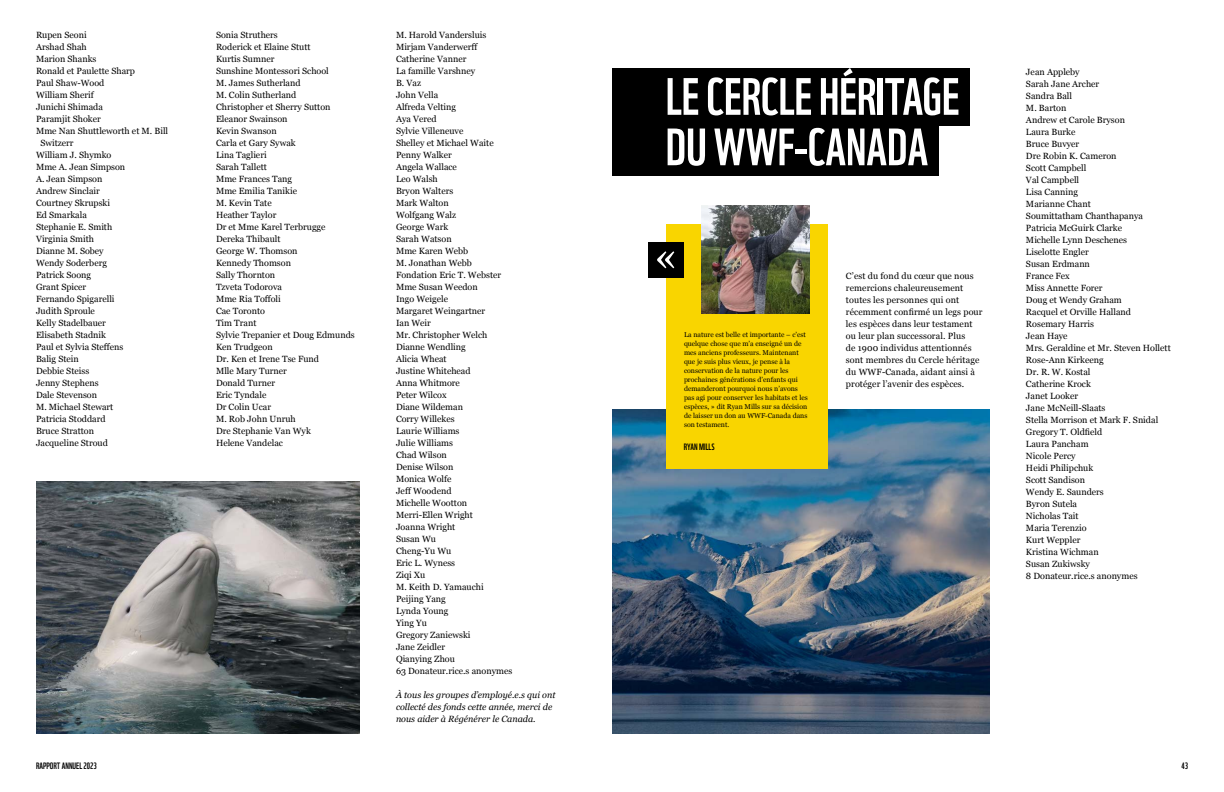
<style>
.page{position:relative;width:1224px;height:792px;background:#fff}
.page>*{position:absolute;margin:0;border:0;box-sizing:border-box;transform-origin:0 0}
.t1{font:51px/50.4px "WWF";color:#fff}
.t2{font:9px/12px "Georgia";color:#000}
.t3{font:italic 9px/12px "Georgia";color:#000}
.t4{font:9px "WWF";color:#000}
.t5{font:7px/9px "Georgia";color:#000}
</style>
<div class="page">
<img style="left:612px;top:410px;width:378px;height:324px">
<img style="left:36px;top:482px;width:324px;height:252px">
<div style="left:666px;top:224px;width:162px;height:244px;background:#f9d500"></div>
<div style="left:612px;top:68px;width:358px;height:58px;background:#000"></div>
<div style="left:612px;top:118px;width:326px;height:58px;background:#000"></div>
<img style="left:702px;top:205px;width:108px;height:109px">
<div style="left:648px;top:242px;width:36px;height:36px;background:#000"></div>
<svg style="left:657px;top:251px;width:17px;height:17px"></svg>
<p class="t2" style="left:36px;top:29px;width:52px">Rupen Seoni</p>
<p class="t2" style="left:36px;top:41px;width:52px">Arshad Shah</p>
<p class="t2" style="left:36px;top:53px;width:62px">Marion Shanks</p>
<p class="t2" style="left:36px;top:65px;width:101px">Ronald et Paulette Sharp</p>
<p class="t2" style="left:36px;top:76px;width:70px">Paul Shaw-Wood</p>
<p class="t2" style="left:36px;top:88px;width:59px">William Sherif</p>
<p class="t2" style="left:36px;top:100px;width:69px">Junichi Shimada</p>
<p class="t2" style="left:36px;top:112px;width:66px">Paramjit Shoker</p>
<p class="t2" style="left:36px;top:124px;width:134px">Mme Nan Shuttleworth et M. Bill</p>
<p class="t2" style="left:41px;top:136px;width:35px">Switzerr</p>
<p class="t2" style="left:36px;top:148px;width:77px">William J. Shymko</p>
<p class="t2" style="left:36px;top:160px;width:91px">Mme A. Jean Simpson</p>
<p class="t2" style="left:36px;top:172px;width:68px">A. Jean Simpson</p>
<p class="t2" style="left:36px;top:184px;width:65px">Andrew Sinclair</p>
<p class="t2" style="left:36px;top:196px;width:76px">Courtney Skrupski</p>
<p class="t2" style="left:36px;top:208px;width:52px">Ed Smarkala</p>
<p class="t2" style="left:36px;top:220px;width:78px">Stephanie E. Smith</p>
<p class="t2" style="left:36px;top:232px;width:60px">Virginia Smith</p>
<p class="t2" style="left:36px;top:244px;width:69px">Dianne M. Sobey</p>
<p class="t2" style="left:36px;top:256px;width:72px">Wendy Soderberg</p>
<p class="t2" style="left:36px;top:268px;width:57px">Patrick Soong</p>
<p class="t2" style="left:36px;top:280px;width:52px">Grant Spicer</p>
<p class="t2" style="left:36px;top:292px;width:80px">Fernando Spigarelli</p>
<p class="t2" style="left:36px;top:304px;width:60px">Judith Sproule</p>
<p class="t2" style="left:36px;top:316px;width:71px">Kelly Stadelbauer</p>
<p class="t2" style="left:36px;top:328px;width:72px">Elisabeth Stadnik</p>
<p class="t2" style="left:36px;top:340px;width:89px">Paul et Sylvia Steffens</p>
<p class="t2" style="left:36px;top:352px;width:44px">Balig Stein</p>
<p class="t2" style="left:36px;top:364px;width:55px">Debbie Steiss</p>
<p class="t2" style="left:36px;top:376px;width:64px">Jenny Stephens</p>
<p class="t2" style="left:36px;top:388px;width:63px">Dale Stevenson</p>
<p class="t2" style="left:36px;top:400px;width:79px">M. Michael Stewart</p>
<p class="t2" style="left:36px;top:412px;width:71px">Patricia Stoddard</p>
<p class="t2" style="left:36px;top:424px;width:60px">Bruce Stratton</p>
<p class="t2" style="left:36px;top:436px;width:73px">Jacqueline Stroud</p>
<p class="t2" style="left:216px;top:29px;width:140px">Sonia Struthers<br>Roderick et Elaine Stutt<br>Kurtis Sumner<br>Sunshine Montessori School<br>M. James Sutherland<br>M. Colin Sutherland<br>Christopher et Sherry Sutton<br>Eleanor Swainson<br>Kevin Swanson<br>Carla et Gary Sywak<br>Lina Taglieri<br>Sarah Tallett<br>Mme Frances Tang<br>Mme Emilia Tanikie<br>M. Kevin Tate<br>Heather Taylor<br>Dr et Mme Karel Terbrugge<br>Dereka Thibault<br>George W. Thomson<br>Kennedy Thomson<br>Sally Thornton<br>Tzveta Todorova<br>Mme Ria Toffoli<br>Cae Toronto<br>Tim Trant<br>Sylvie Trepanier et Doug Edmunds<br>Ken Trudgeon<br>Dr. Ken et Irene Tse Fund<br>Mlle Mary Turner<br>Donald Turner<br>Eric Tyndale<br>Dr Colin Ucar<br>M. Rob John Unruh<br>Dre Stephanie Van Wyk<br>Helene Vandelac</p>
<p class="t2" style="left:396px;top:29px;width:118px">M. Harold Vandersluis<br>Mirjam Vanderwerff<br>Catherine Vanner<br>La famille Varshney<br>B. Vaz<br>John Vella<br>Alfreda Velting<br>Aya Vered<br>Sylvie Villeneuve<br>Shelley et Michael Waite<br>Penny Walker<br>Angela Wallace<br>Leo Walsh<br>Bryon Walters<br>Mark Walton<br>Wolfgang Walz<br>George Wark<br>Sarah Watson<br>Mme Karen Webb<br>M. Jonathan Webb<br>Fondation Eric T. Webster<br>Mme Susan Weedon<br>Ingo Weigele<br>Margaret Weingartner<br>Ian Weir<br>Mr. Christopher Welch<br>Dianne Wendling<br>Alicia Wheat<br>Justine Whitehead<br>Anna Whitmore<br>Peter Wilcox<br>Diane Wildeman<br>Corry Willekes<br>Laurie Williams<br>Julie Williams<br>Chad Wilson<br>Denise Wilson<br>Monica Wolfe<br>Jeff Woodend<br>Michelle Wootton<br>Merri-Ellen Wright<br>Joanna Wright<br>Susan Wu<br>Cheng-Yu Wu<br>Eric L. Wyness<br>Ziqi Xu<br>M. Keith D. Yamauchi<br>Peijing Yang<br>Lynda Young<br>Ying Yu<br>Gregory Zaniewski<br>Jane Zeidler<br>Qianying Zhou<br>63 Donateur.rice.s anonymes</p>
<p class="t3" style="left:396px;top:689px;width:161px">À tous les groupes d’employé.e.s qui ont collecté des fonds cette année, merci de nous aider à Régénérer le Canada.</p>
<h1 class="t1" style="left:666px;top:66px;width:295px">LE CERCLE HÉRITAGE<br>DU WWF-CANADA</h1>
<p class="t2" style="left:1026px;top:65px;width:146px">Jean Appleby<br>Sarah Jane Archer<br>Sandra Ball<br>M. Barton<br>Andrew et Carole Bryson<br>Laura Burke<br>Bruce Buvyer<br>Dre Robin K. Cameron<br>Scott Campbell<br>Val Campbell<br>Lisa Canning<br>Marianne Chant<br>Soumittatham Chanthapanya<br>Patricia McGuirk Clarke<br>Michelle Lynn Deschenes<br>Liselotte Engler<br>Susan Erdmann<br>France Fex<br>Miss Annette Forer<br>Doug et Wendy Graham<br>Racquel et Orville Halland<br>Rosemary Harris<br>Jean Haye<br>Mrs. Geraldine et Mr. Steven Hollett<br>Rose-Ann Kirkeeng<br>Dr. R. W. Kostal<br>Catherine Krock<br>Janet Looker<br>Jane McNeill-Slaats<br>Stella Morrison et Mark F. Snidal<br>Gregory T. Oldfield<br>Laura Pancham<br>Nicole Percy<br>Heidi Philipchuk<br>Scott Sandison<br>Wendy E. Saunders<br>Byron Sutela<br>Nicholas Tait<br>Maria Terenzio<br>Kurt Weppler<br>Kristina Wichman<br>Susan Zukiwsky<br>8 Donateur.rice.s anonymes</p>
<p class="t2" style="left:846px;top:269px;width:138px">C’est du fond du cœur que nous remercions chaleureusement toutes les personnes qui ont récemment confirmé un legs pour les espèces dans leur testament ou leur plan successoral. Plus<br>de 1900 individus attentionnés sont membres du Cercle héritage du WWF-Canada, aidant ainsi à protéger l’avenir des espèces.</p>
<p class="t5" style="left:684px;top:330px;width:125px">La nature est belle et importante – c’est quelque chose que m’a enseigné un de mes anciens professeurs. Maintenant que je suis plus vieux, je pense à la conservation de la nature pour les prochaines générations d’enfants qui demanderont pourquoi nous n’avons pas agi pour conserver les habitats et les espèces, » dit Ryan Mills sur sa décision de laisser un don au WWF-Canada dans son testament.</p>
<p class="t4" style="left:684px;top:440px;width:32px">RYAN MILLS</p>
<p class="t4" style="left:36px;top:759px;width:62px">RAPPORT ANNUEL 2023</p>
<p class="t4" style="left:1181px;top:759px;width:8px">43</p>
</div>
